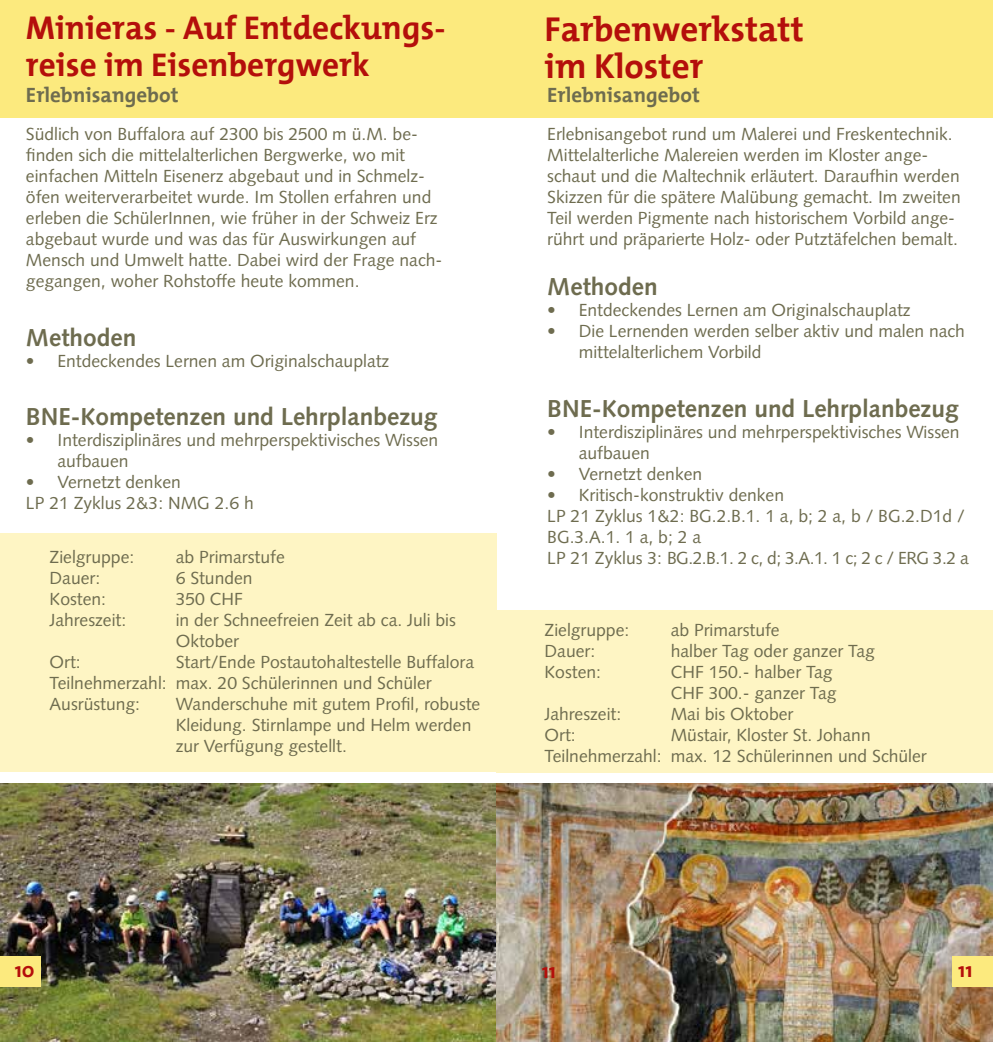
<style>
.page{position:relative;width:993px;height:1042px;background:#fff}
.page>*{position:absolute;margin:0;border:0;box-sizing:border-box;transform-origin:0 0}
.t1{font:700 35px/36.8px "The Mix";color:#b40f0b}
.t2{font:700 33.25px/36.8px "The Mix";color:#b40f0b}
.t3{font:700 24.5px "Syntax LT Std";color:#6e6c4f}
.t4{font:700 21px "The Mix";color:#6e6c4f}
.t5{font:700 21px "The Mix";color:#b40f0b}
.t6{font:17.5px/21px "Syntax LT Std";color:#6e6c4f}
</style>
<div class="page">
<div style="left:0;top:0;width:496px;height:117px;background:#fcea7e"></div>
<div style="left:496px;top:0;width:496px;height:117px;background:#fcea7e"></div>
<div style="left:0;top:533px;width:496px;height:239px;background:#fef5c4"></div>
<img style="left:0;top:784px;width:992px;height:258px">
<div style="left:496px;top:610px;width:496px;height:162px;background:#fef5c4"></div>
<div style="left:0;top:956px;width:41px;height:30px;background:#fcea7e"></div>
<div style="left:951px;top:956px;width:41px;height:30px;background:#fcea7e"></div>
<h2 class="t2" style="left:26px;top:8px;width:421px">Minieras - Auf Entdeckungs&shy;reise im Eisenbergwerk</h2>
<p class="t4" style="left:26px;top:78px;width:154px">Erlebnisangebot</p>
<p class="t6" style="left:26px;top:123px;width:418px">Südlich von Buffalora auf 2300 bis 2500 m ü.M. be&shy;finden sich die mittelalterlichen Bergwerke, wo mit einfachen Mitteln Eisenerz abgebaut und in Schmelz&shy;öfen weiterverarbeitet wurde. Im Stollen erfahren und erleben die SchülerInnen, wie früher in der Schweiz Erz abgebaut wurde und was das für Auswirkungen auf Mensch und Umwelt hatte. Dabei wird der Frage nach&shy;gegangen, woher Rohstoffe heute kommen.</p>
<h3 class="t3" style="left:26px;top:323px;width:112px">Methoden</h3>
<p class="t6" style="left:26px;top:350px;width:365px">• Entdeckendes Lernen am Originalschauplatz</p>
<h3 class="t3" style="left:26px;top:403px;width:413px">BNE-Kompetenzen und Lehrplanbezug</h3>
<p class="t6" style="left:57px;top:430px;width:382px;text-indent:-32px">• Interdisziplinäres und mehrperspektivisches Wissen aufbauen</p>
<p class="t6" style="left:26px;top:472px;width:229px">• Vernetzt denken<br>LP 21 Zyklus 2&amp;3: NMG 2.6 h</p>
<p class="t6" style="left:50px;top:547px;width:86px">Zielgruppe:</p>
<p class="t6" style="left:176px;top:547px;width:110px">ab Primarstufe</p>
<p class="t6" style="left:50px;top:568px;width:52px">Dauer:</p>
<p class="t6" style="left:176px;top:568px;width:78px">6 Stunden</p>
<p class="t6" style="left:50px;top:589px;width:58px">Kosten:</p>
<p class="t6" style="left:176px;top:589px;width:69px">350 CHF</p>
<p class="t6" style="left:50px;top:610px;width:78px">Jahreszeit:</p>
<p class="t6" style="left:176px;top:610px;width:281px">in der Schneefreien Zeit ab ca. Juli bis<br>Oktober</p>
<p class="t6" style="left:50px;top:652px;width:33px">Ort:</p>
<p class="t6" style="left:50px;top:652px;width:426px;text-indent:126px">Start/Ende Postautohaltestelle Buffalora<br>Teilnehmerzahl: max. 20 Schülerinnen und Schüler<br>Ausrüstung:</p>
<p class="t6" style="left:176px;top:694px;width:306px">Wanderschuhe mit gutem Profil, robuste<br>Kleidung. Stirnlampe und Helm werden zur Verfügung gestellt.</p>
<h1 class="t1" style="left:544px;top:10px;width:261px">Farbenwerkstatt im Kloster</h1>
<p class="t4" style="left:547px;top:78px;width:154px">Erlebnisangebot</p>
<p class="t6" style="left:547px;top:123px;width:415px">Erlebnisangebot rund um Malerei und Freskentechnik.<br>Mittelalterliche Malereien werden im Kloster ange&shy;schaut und die Maltechnik erläutert. Daraufhin werden Skizzen für die spätere Malübung gemacht. Im zweiten Teil werden Pigmente nach historischem Vorbild ange&shy;rührt und präparierte Holz- oder Putztäfelchen bemalt.</p>
<h3 class="t3" style="left:547px;top:273px;width:112px">Methoden</h3>
<p class="t6" style="left:547px;top:300px;width:365px">• Entdeckendes Lernen am Originalschauplatz</p>
<p class="t6" style="left:578px;top:321px;width:387px;text-indent:-32px">• Die Lernenden werden selber aktiv und malen nach mittelalterlichem Vorbild</p>
<h3 class="t3" style="left:547px;top:394px;width:413px">BNE-Kompetenzen und Lehrplanbezug</h3>
<p class="t6" style="left:578px;top:421px;width:382px;text-indent:-32px">• Interdisziplinäres und mehrperspektivisches Wissen aufbauen</p>
<p class="t6" style="left:547px;top:463px;width:156px">• Vernetzt denken</p>
<p class="t6" style="left:547px;top:484px;width:423px">• Kritisch-konstruktiv denken<br>LP 21 Zyklus 1&amp;2: BG.2.B.1. 1 a, b; 2 a, b / BG.2.D1d / BG.3.A.1. 1 a, b; 2 a<br>LP 21 Zyklus 3: BG.2.B.1. 2 c, d; 3.A.1. 1 c; 2 c / ERG 3.2 a</p>
<p class="t6" style="left:544px;top:619px;width:86px">Zielgruppe:</p>
<p class="t6" style="left:670px;top:619px;width:110px">ab Primarstufe</p>
<p class="t6" style="left:544px;top:640px;width:52px">Dauer:</p>
<p class="t6" style="left:670px;top:640px;width:205px">halber Tag oder ganzer Tag</p>
<p class="t6" style="left:544px;top:661px;width:58px">Kosten:</p>
<p class="t6" style="left:670px;top:661px;width:167px">CHF 150.- halber Tag<br>CHF 300.- ganzer Tag</p>
<p class="t6" style="left:544px;top:703px;width:78px">Jahreszeit:</p>
<p class="t6" style="left:670px;top:703px;width:124px">Mai bis Oktober</p>
<p class="t6" style="left:544px;top:724px;width:33px">Ort:</p>
<p class="t6" style="left:544px;top:724px;width:383px;text-indent:126px">Müstair, Kloster St. Johann<br>Teilnehmerzahl: max. 12 Schülerinnen und Schüler</p>
<p class="t5" style="left:15px;top:952px;width:21px">10</p>
<p class="t5" style="left:541px;top:953px;width:16px">11</p>
<p class="t5" style="left:957px;top:952px;width:16px">11</p>
</div>
